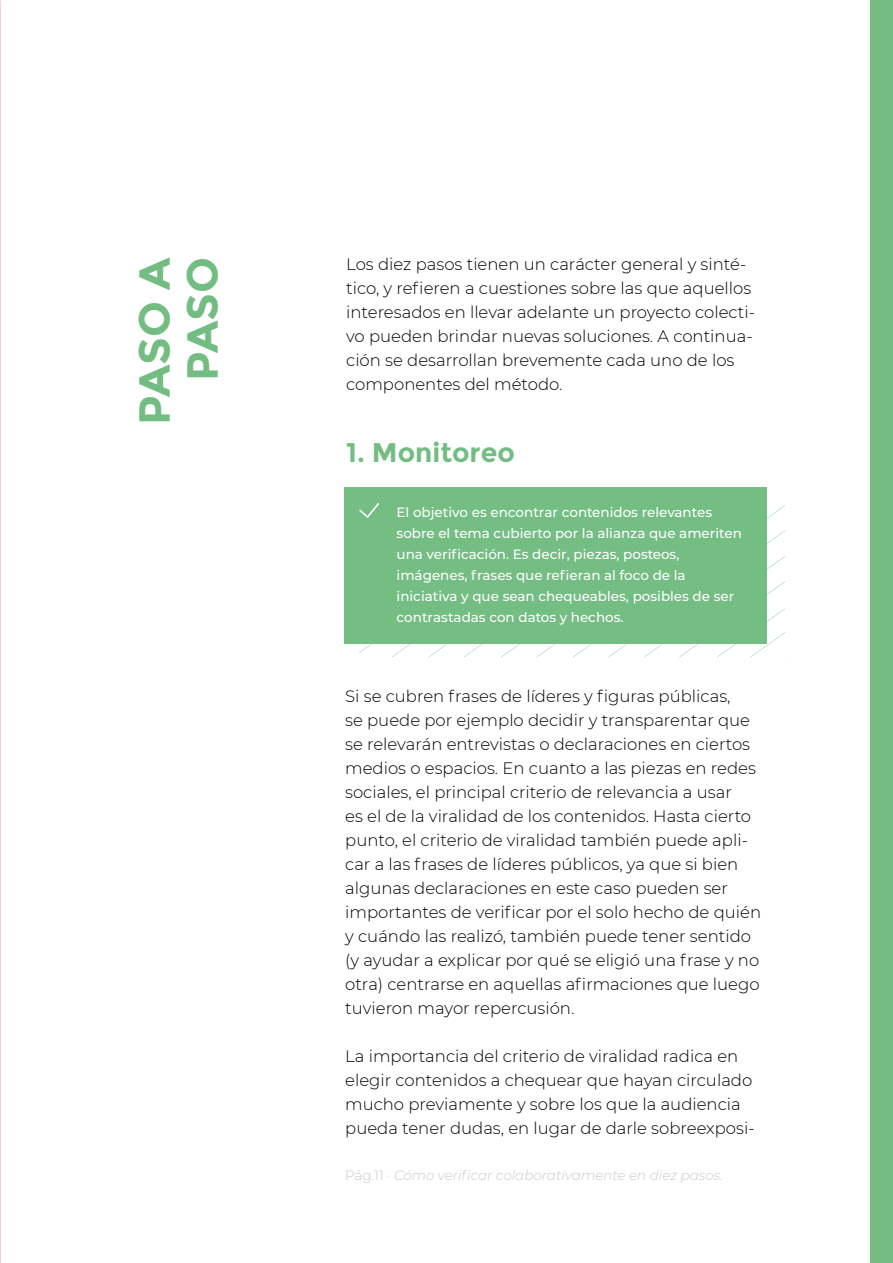
<style>
.page{position:relative;width:893px;height:1263px;background:#fff}
.page>*{position:absolute;margin:0;border:0;box-sizing:border-box;transform-origin:0 0}
.t1{font:700 43.5px/48px "Montserrat";letter-spacing:-.015em;color:#73bd83;text-align:right}
.t2{font:700 27px "Montserrat";color:#73bd83}
.t3{font:300 16.5px/24px "Montserrat";color:#000}
.t4{font:500 13.5px/21px "Montserrat";color:#fff}
.t5{font:italic 300 13.5px "Montserrat";color:#c4cad2}
.s1{font-style:normal}
</style>
<div class="page">
<div style="left:871px;top:0;width:22px;height:1263px;background:#73bd83"></div>
<div style="left:344px;top:487px;width:422px;height:157px;background:#74bd83"></div>
<svg style="left:359px;top:500px;width:426px;height:157px"></svg>
<h1 class="t1" style="left:130px;top:425px;width:169px;rotate:-90deg">PASO A<br>PASO</h1>
<p class="t3" style="left:346px;top:252px;width:410px">Los diez pasos tienen un carácter general y sinté&shy;tico, y refieren a cuestiones sobre las que aquellos interesados en llevar adelante un proyecto colecti&shy;vo pueden brindar nuevas soluciones. A continua&shy;ción se desarrollan brevemente cada uno de los componentes del método.</p>
<h2 class="t2" style="left:346px;top:436px;width:170px">1. Monitoreo</h2>
<p class="t4" style="left:397px;top:501px;width:347px">El objetivo es encontrar contenidos relevantes sobre el tema cubierto por la alianza que ameriten una verificación. Es decir, piezas, posteos, imágenes, frases que refieran al foco de la iniciativa y que sean chequeables, posibles de ser contrastadas con datos y hechos.</p>
<p class="t3" style="left:345px;top:684px;width:417px">Si se cubren frases de líderes y figuras públicas,<br>se puede por ejemplo decidir y transparentar que se relevarán entrevistas o declaraciones en ciertos medios o espacios. En cuanto a las piezas en redes sociales, el principal criterio de relevancia a usar<br>es el de la viralidad de los contenidos. Hasta cierto punto, el criterio de viralidad también puede apli&shy;car a las frases de líderes públicos, ya que si bien algunas declaraciones en este caso pueden ser importantes de verificar por el solo hecho de quién y cuándo las realizó, también puede tener sentido (y ayudar a explicar por qué se eligió una frase y no otra) centrarse en aquellas afirmaciones que luego tuvieron mayor repercusión.</p>
<p class="t3" style="left:345px;top:1044px;width:411px">La importancia del criterio de viralidad radica en elegir contenidos a chequear que hayan circulado mucho previamente y sobre los que la audiencia pueda tener dudas, en lugar de darle sobreexposi-</p>
<p class="t5" style="left:345px;top:1166px;width:379px"><span class="s1">Pág.11 ·</span> Cómo verificar colaborativamente en diez pasos.</p>
</div>
